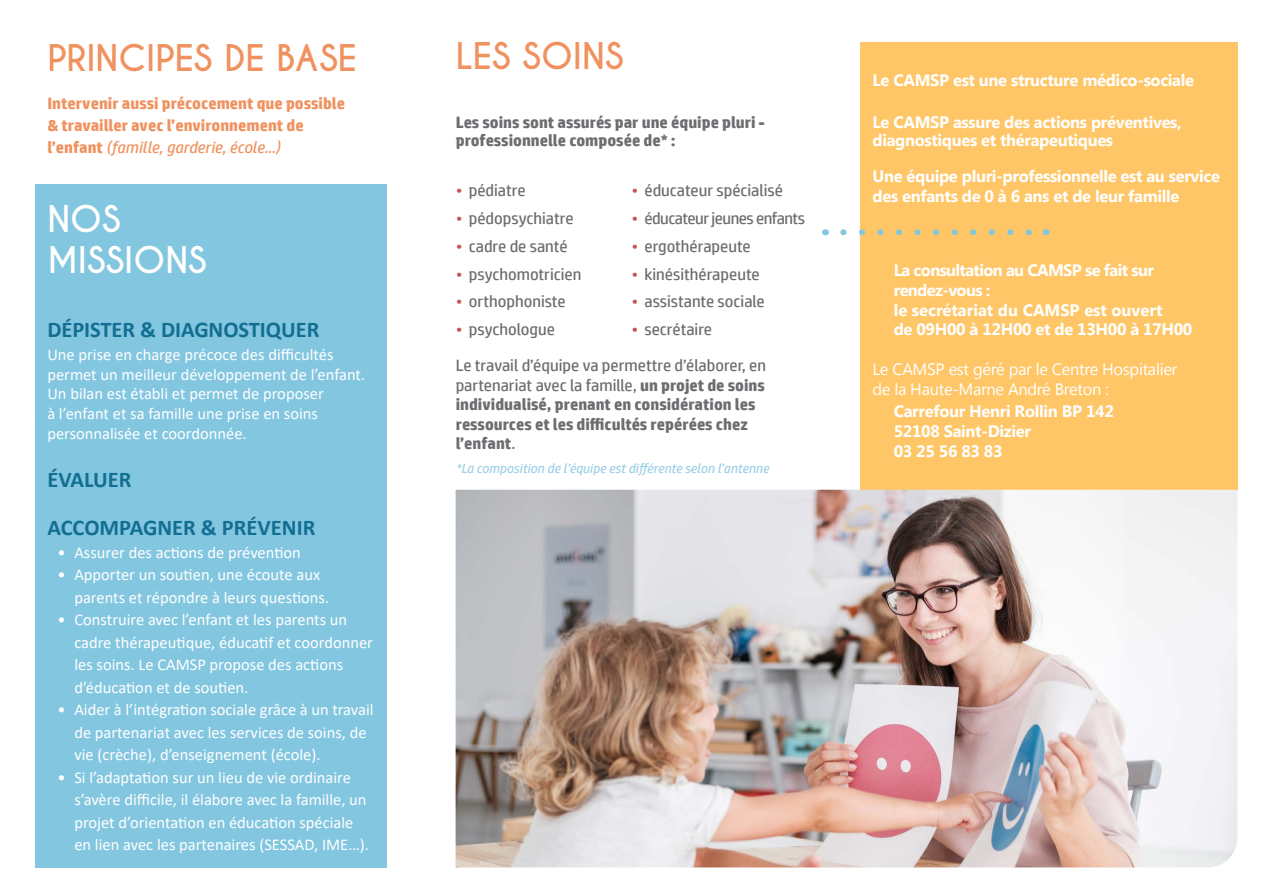
<style>
.page{position:relative;width:1263px;height:893px;background:#fff}
.page>*{position:absolute;margin:0;border:0;box-sizing:border-box;transform-origin:0 0}
.t1{font:700 34.5px "Caviar Dreams";color:#f0925f}
.t2{font:700 34.5px "Caviar Dreams";color:#fff}
.t3{font:700 22.5px "Calibri";letter-spacing:-.005em;color:#136f92}
.t4{font:16.5px/22.5px "Calibri";color:#fff}
.t5{font:700 16.5px/18px "Microsoft New Tai Lue";letter-spacing:-.02em;color:#fff}
.t6{font:700 16.5px/19.5px "HP Simplified";color:#6c6d70}
.t7{font:16.5px "HP Simplified";color:#6c6d70}
.t8{font:700 16.5px "HP Simplified";color:#f0925f}
.t9{font:16.5px/19.8px "Microsoft New Tai Lue";letter-spacing:-.02em;color:#fff}
.t10{font:700 16.5px "Microsoft New Tai Lue";letter-spacing:-.04em;color:#fff}
.t11{font:italic 16.5px "HP Simplified";color:#f0925f}
.t12{font:700 16.5px "Microsoft New Tai Lue";color:#fff}
.t13{font:16.5px "HP Simplified";letter-spacing:-.03em;color:#6c6d70}
.t14{font:italic 13.5px "HP Simplified";color:#9dd0e6}
.s1{font-weight:700;font-style:normal}
.s2{font-size:15px;color:#c15652}
.s3{font-weight:400}
</style>
<div class="page">
<div style="left:35px;top:184px;width:351px;height:683px;background:#83c6e0"></div>
<div style="left:860px;top:43px;width:377px;height:447px;background:#fec666"></div>
<img style="left:456px;top:490px;width:781px;height:377px">
<svg style="left:843px;top:229px;width:189px;height:6px"></svg>
<p class="t1" style="left:47px;top:37px;width:311px">PRINCIPES DE BASE</p>
<p class="t8" style="left:47px;top:94px;width:299px">Intervenir aussi précocement que possible</p>
<p class="t8" style="left:47px;top:115px;width:258px">&amp; travailler avec l’environnement de</p>
<p class="t11" style="left:47px;top:136px;width:234px"><span class="s1">l’enfant</span> (famille, garderie, école...)</p>
<p class="t2" style="left:47px;top:198px;width:75px">NOS</p>
<p class="t2" style="left:47px;top:239px;width:161px">MISSIONS</p>
<p class="t3" style="left:47px;top:314px;width:274px">DÉPISTER &amp; DIAGNOSTIQUER</p>
<p class="t4" style="left:47px;top:344px;width:319px;line-height:19.8px">Une prise en charge précoce des difficultés permet un meilleur développement de l’enfant.<br>Un bilan est établi et permet de proposer<br>à l’enfant et sa famille une prise en soins personnalisée et coordonnée.</p>
<p class="t3" style="left:47px;top:464px;width:86px">ÉVALUER</p>
<p class="t3" style="left:47px;top:512px;width:269px">ACCOMPAGNER &amp; PRÉVENIR</p>
<p class="t4" style="left:57px;top:540px;width:245px">• Assurer des actions de prévention</p>
<p class="t4" style="left:74px;top:563px;width:256px;text-indent:-17px">• Apporter un soutien, une écoute aux parents et répondre à leurs questions.</p>
<p class="t4" style="left:74px;top:608px;width:300px;text-indent:-17px">• Construire avec l’enfant et les parents un cadre thérapeutique, éducatif et coordonner les soins. Le CAMSP propose des actions d’éducation et de soutien.</p>
<p class="t4" style="left:74px;top:698px;width:301px;text-indent:-17px">• Aider à l’intégration sociale grâce à un travail de partenariat avec les services de soins, de vie (crèche), d’enseignement (école).</p>
<p class="t4" style="left:74px;top:765px;width:296px;text-indent:-17px">• Si l’adaptation sur un lieu de vie ordinaire s’avère difficile, il élabore avec la famille, un projet d’orientation en éducation spéciale en lien avec les partenaires (SESSAD, IME…).</p>
<p class="t1" style="left:456px;top:35px;width:169px">LES SOINS</p>
<p class="t6" style="left:456px;top:113px;width:311px;line-height:18px">Les soins sont assurés par une équipe pluri - professionnelle composée de* :</p>
<p class="t7" style="left:456px;top:181px;width:71px"><span class="s2">•</span> pédiatre</p>
<p class="t7" style="left:456px;top:209px;width:119px"><span class="s2">•</span> pédopsychiatre</p>
<p class="t7" style="left:456px;top:237px;width:113px"><span class="s2">•</span> cadre de santé</p>
<p class="t7" style="left:456px;top:264px;width:127px"><span class="s2">•</span> psychomotricien</p>
<p class="t7" style="left:456px;top:292px;width:111px"><span class="s2">•</span> orthophoniste</p>
<p class="t7" style="left:456px;top:320px;width:100px"><span class="s2">•</span> psychologue</p>
<p class="t7" style="left:632px;top:181px;width:153px"><span class="s2">•</span> éducateur spécialisé</p>
<p class="t13" style="left:632px;top:209px;width:175px"><span class="s2">•</span> éducateur jeunes enfants</p>
<p class="t7" style="left:632px;top:237px;width:121px"><span class="s2">•</span> ergothérapeute</p>
<p class="t7" style="left:632px;top:264px;width:129px"><span class="s2">•</span> kinésithérapeute</p>
<p class="t7" style="left:632px;top:292px;width:135px"><span class="s2">•</span> assistante sociale</p>
<p class="t7" style="left:632px;top:320px;width:82px"><span class="s2">•</span> secrétaire</p>
<p class="t6" style="left:456px;top:356px;width:312px"><span class="s3">Le travail d’équipe va permettre d’élaborer, en partenariat avec la famille,</span> un projet de soins individualisé, prenant en considération les ressources et les difficultés repérées chez l’enfant<span class="s3">.</span></p>
<p class="t14" style="left:456px;top:460px;width:315px">*La composition de l’équipe est différente selon l’antenne</p>
<p class="t5" style="left:872px;top:72px;width:323px">Le CAMSP est une structure médico-sociale</p>
<p class="t5" style="left:872px;top:114px;width:311px">Le CAMSP assure des actions préventives, diagnostiques et thérapeutiques</p>
<p class="t5" style="left:872px;top:167px;width:349px;line-height:19.8px">Une équipe pluri-professionnelle est au service des enfants de 0 à 6 ans et de leur famille</p>
<p class="t10" style="left:894px;top:261px;width:262px">La consultation au CAMSP se fait sur</p>
<p class="t10" style="left:894px;top:280px;width:98px">rendez-vous :</p>
<p class="t12" style="left:894px;top:300px;width:270px">le secrétariat du CAMSP est ouvert</p>
<p class="t5" style="left:894px;top:322px;width:300px">de 09H00 à 12H00 et de 13H00 à 17H00</p>
<p class="t9" style="left:872px;top:360px;width:306px">Le CAMSP est géré par le Centre Hospitalier de la Haute-Marne André Breton :</p>
<p class="t5" style="left:894px;top:404px;width:222px">Carrefour Henri Rollin BP 142</p>
<p class="t5" style="left:894px;top:424px;width:139px">52108 Saint-Dizier</p>
<p class="t5" style="left:894px;top:443px;width:110px">03 25 56 83 83</p>
</div>
